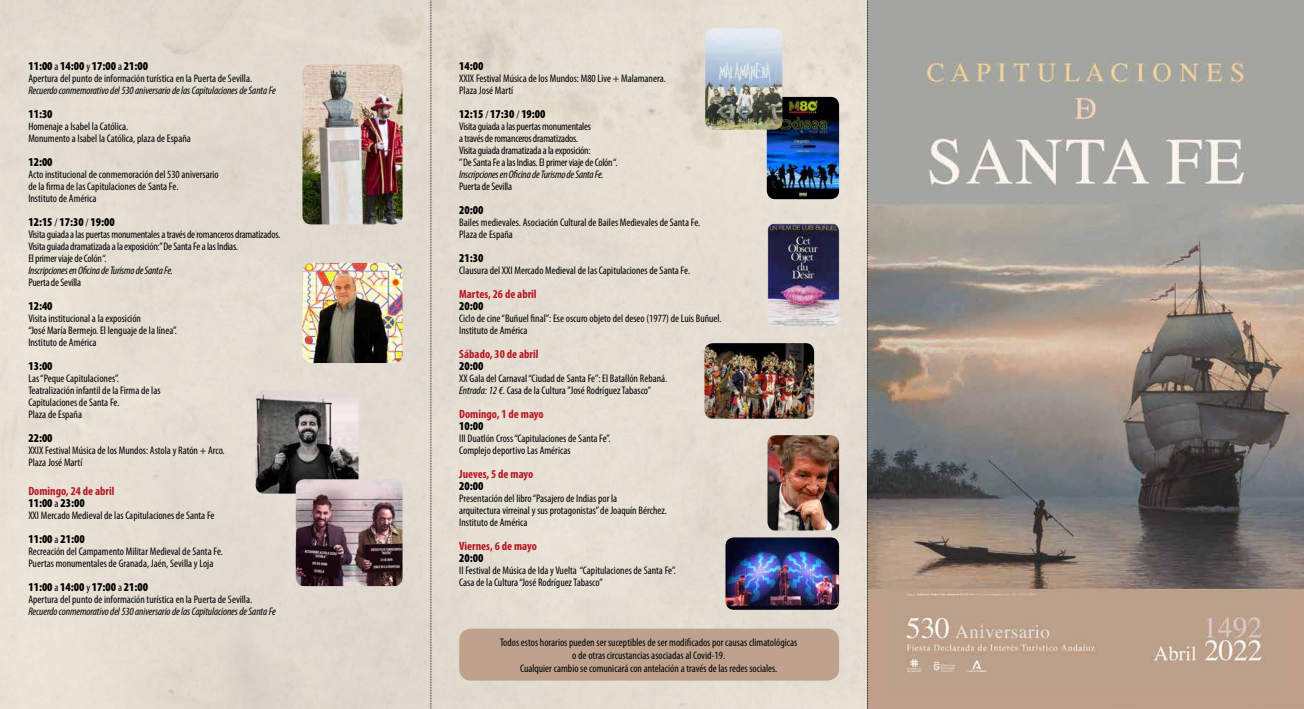
<style>
.page{position:relative;width:1304px;height:709px;background:#fff}
.page>*{position:absolute;margin:0;border:0;box-sizing:border-box;transform-origin:0 0}
.t1{font:900 condensed 12px "Myriad Pro";color:#000}
.t2{font:700 condensed 12px/12px "Myriad Pro";color:#b71521}
.t3{font:condensed 11px/12px "Myriad Pro";color:#000}
.t4{font:condensed 11px/12px "Myriad Pro";letter-spacing:-.02em;color:#000}
.t5{font:italic condensed 11px "Myriad Pro";letter-spacing:-.01em;color:#000}
.s1{font-weight:400;font-size:11px}
.s2{font-weight:900;color:#000}
.s3{font-weight:400;font-size:11px;color:#000}
.s4{font-style:italic}
</style>
<div class="page">
<div style="left:0;top:0;width:867px;height:709px;background:#e4ddd2"></div>
<div style="left:459px;top:628px;width:380px;height:52px;background:#bea28e;border-radius:12px"></div>
<img style="left:767px;top:223px;width:72px;height:104px">
<img style="left:704px;top:343px;width:110px;height:76px">
<img style="left:767px;top:435px;width:72px;height:95px">
<img style="left:725px;top:537px;width:114px;height:73px">
<img style="left:302px;top:263px;width:101px;height:100px">
<img style="left:767px;top:97px;width:72px;height:102px">
<img style="left:705px;top:28px;width:77px;height:102px">
<img style="left:256px;top:390px;width:103px;height:103px">
<img style="left:296px;top:479px;width:107px;height:107px">
<img style="left:868px;top:0;width:436px;height:709px">
<img style="left:302px;top:64px;width:101px;height:160px">
<svg style="left:867px;top:0;width:1px;height:709px"></svg>
<svg style="left:430px;top:0;width:2px;height:709px"></svg>
<p class="t1" style="left:28px;top:58px;width:121px">11:00 <span class="s1">a</span> 14:00 <span class="s1">y</span> 17:00 <span class="s1">a</span> 21:00</p>
<p class="t3" style="left:28px;top:72px;width:225px">Apertura del punto de información turística en la Puerta de Sevilla.</p>
<p class="t5" style="left:28px;top:83px;width:249px">Recuerdo conmemorativo del 530 aniversario de las Capitulaciones de Santa Fe</p>
<p class="t1" style="left:28px;top:106px;width:26px">11:30</p>
<p class="t3" style="left:28px;top:120px;width:164px">Homenaje a Isabel la Católica.<br>Monumento a Isabel la Católica, plaza de España</p>
<p class="t1" style="left:28px;top:154px;width:26px">12:00</p>
<p class="t3" style="left:28px;top:168px;width:192px">Acto institucional de conmemoración del 530 aniversario de la firma de las Capitulaciones de Santa Fe.<br>Instituto de América</p>
<p class="t1" style="left:28px;top:214px;width:88px">12:15 <span class="s1">/</span> 17:30 <span class="s1">/</span> 19:00</p>
<p class="t4" style="left:28px;top:228px;width:254px">Visita guiada a las puertas monumentales a través de romanceros dramatizados.<br>Visita guiada dramatizada a la exposición:” De Santa Fe a las Indias.<br>El primer viaje de Colón “.</p>
<p class="t5" style="left:28px;top:263px;width:146px">Inscripciones en Oficina de Turismo de Santa Fe.</p>
<p class="t4" style="left:28px;top:276px;width:54px">Puerta de Sevilla</p>
<p class="t1" style="left:28px;top:298px;width:26px">12:40</p>
<p class="t3" style="left:28px;top:312px;width:150px">Visita institucional a la exposición<br>“José María Bermejo. El lenguaje de la línea”.<br>Instituto de América</p>
<p class="t1" style="left:28px;top:358px;width:26px">13:00</p>
<p class="t3" style="left:28px;top:372px;width:134px">Las “Peque Capitulaciones”.<br>Teatralización infantil de la Firma de las<br>Capitulaciones de Santa Fe.<br>Plaza de España</p>
<p class="t1" style="left:28px;top:430px;width:26px">22:00</p>
<p class="t3" style="left:28px;top:444px;width:198px">XXIX Festival Música de los Mundos: Astola y Ratón + Arco.<br>Plaza José Martí</p>
<p class="t2" style="left:28px;top:485px;width:88px">Domingo, 24 de abril<br><span class="s2">11:00</span> <span class="s3">a</span> <span class="s2">23:00</span></p>
<p class="t3" style="left:28px;top:509px;width:188px">XXI Mercado Medieval de las Capitulaciones de Santa Fe</p>
<p class="t1" style="left:28px;top:531px;width:58px">11:00 <span class="s1">a</span> 21:00</p>
<p class="t3" style="left:28px;top:545px;width:196px">Recreación del Campamento Militar Medieval de Santa Fe.<br>Puertas monumentales de Granada, Jaén, Sevilla y Loja</p>
<p class="t1" style="left:28px;top:579px;width:121px">11:00 <span class="s1">a</span> 14:00 <span class="s1">y</span> 17:00 <span class="s1">a</span> 21:00</p>
<p class="t3" style="left:28px;top:593px;width:225px">Apertura del punto de información turística en la Puerta de Sevilla.</p>
<p class="t5" style="left:28px;top:605px;width:249px">Recuerdo conmemorativo del 530 aniversario de las Capitulaciones de Santa Fe</p>
<p class="t1" style="left:459px;top:58px;width:26px">14:00</p>
<p class="t3" style="left:459px;top:72px;width:208px">XXIX Festival Música de los Mundos: M80 Live + Malamanera.<br>Plaza José Martí</p>
<p class="t1" style="left:459px;top:106px;width:88px">12:15 <span class="s1">/</span> 17:30 <span class="s1">/</span> 19:00</p>
<p class="t4" style="left:459px;top:120px;width:160px">Visita guiada a las puertas monumentales<br>a través de romanceros dramatizados.<br>Visita guiada dramatizada a la exposición:<br>” De Santa Fe a las Indias. El primer viaje de Colón “.</p>
<p class="t5" style="left:459px;top:167px;width:146px">Inscripciones en Oficina de Turismo de Santa Fe.</p>
<p class="t4" style="left:459px;top:180px;width:54px">Puerta de Sevilla</p>
<p class="t1" style="left:459px;top:202px;width:26px">20:00</p>
<p class="t3" style="left:459px;top:216px;width:243px">Bailes medievales. Asociación Cultural de Bailes Medievales de Santa Fe.<br>Plaza de España</p>
<p class="t1" style="left:459px;top:250px;width:26px">21:30</p>
<p class="t3" style="left:459px;top:264px;width:232px">Clausura del XXI Mercado Medieval de las Capitulaciones de Santa Fe.</p>
<p class="t2" style="left:459px;top:287px;width:79px">Martes, 26 de abril</p>
<p class="t1" style="left:459px;top:298px;width:26px">20:00</p>
<p class="t3" style="left:459px;top:312px;width:264px">Ciclo de cine “Buñuel final”: Ese oscuro objeto del deseo (1977) de Luis Buñuel.<br>Instituto de América</p>
<p class="t2" style="left:459px;top:347px;width:81px">Sábado, 30 de abril</p>
<p class="t1" style="left:459px;top:358px;width:26px">20:00</p>
<p class="t3" style="left:459px;top:372px;width:210px">XX Gala del Carnaval “Ciudad de Santa Fe”: El Batallón Rebaná.<br><span class="s4">Entrada: 12 €.</span> Casa de la Cultura ”José Rodríguez Tabasco”</p>
<p class="t2" style="left:459px;top:407px;width:86px">Domingo, 1 de mayo</p>
<p class="t1" style="left:459px;top:418px;width:26px">10:00</p>
<p class="t3" style="left:459px;top:432px;width:153px">III Duatlón Cross “Capitulaciones de Santa Fe”.<br>Complejo deportivo Las Américas</p>
<p class="t2" style="left:459px;top:467px;width:76px">Jueves, 5 de mayo</p>
<p class="t1" style="left:459px;top:478px;width:26px">20:00</p>
<p class="t3" style="left:459px;top:492px;width:209px">Presentación del libro “Pasajero de Indias por la<br>arquitectura virreinal y sus protagonistas” de Joaquín Bérchez.<br>Instituto de América</p>
<p class="t2" style="left:459px;top:539px;width:79px">Viernes, 6 de mayo</p>
<p class="t1" style="left:459px;top:550px;width:26px">20:00</p>
<p class="t3" style="left:459px;top:564px;width:218px">II Festival de Música de Ida y Vuelta “Capitulaciones de Santa Fe”.<br>Casa de la Cultura “José Rodríguez Tabasco”</p>
<p class="t3" style="left:500px;top:635px;width:299px;line-height:13.2px;text-align:center">Todos estos horarios pueden ser suceptibles de ser modificados por causas climatológicas o de otras circustancias asociadas al Covid-19.<br>Cualquier cambio se comunicará con antelación a través de las redes sociales.</p>
</div>
